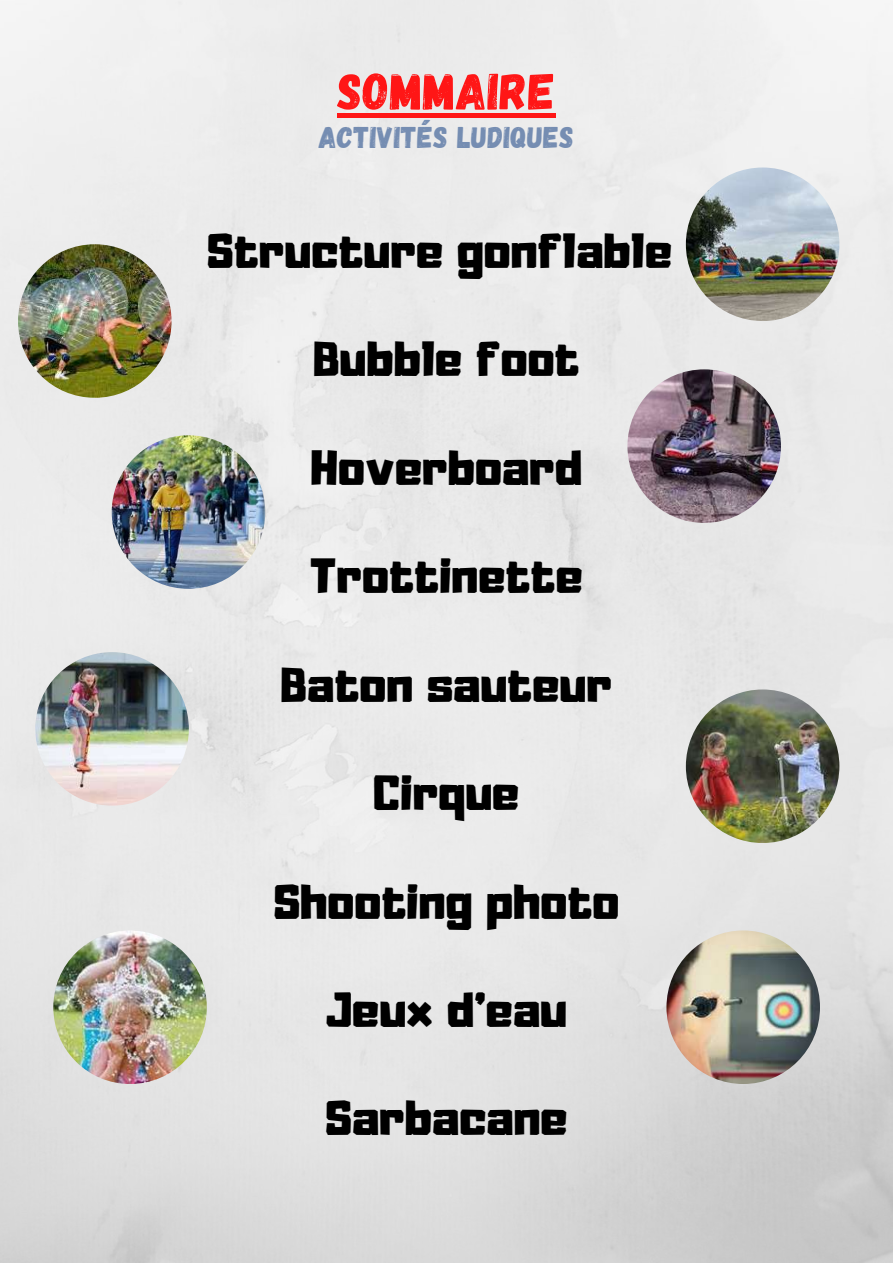
<style>
.page{position:relative;width:893px;height:1264px;background:#fff}
.page>*{position:absolute;margin:0;border:0;box-sizing:border-box;transform-origin:0 0}
.t1{font:51.3px "Gagalin";letter-spacing:.015em;color:#ff1616}
.t2{font:43.35px "Adumu";letter-spacing:.015em;color:#000}
.t3{font:30px "Gagalin";letter-spacing:.015em;color:#758db2}
</style>
<div class="page">
<img style="left:0;top:0;width:892px;height:1262px">
<img style="left:685px;top:167px;width:154px;height:154px;border-radius:50%">
<img style="left:627px;top:369px;width:153px;height:154px;border-radius:50%">
<img style="left:685px;top:689px;width:154px;height:154px;border-radius:50%">
<img style="left:666px;top:930px;width:153px;height:153px;border-radius:50%">
<img style="left:18px;top:244px;width:153px;height:154px;border-radius:50%">
<img style="left:112px;top:435px;width:153px;height:154px;border-radius:50%">
<img style="left:35px;top:652px;width:154px;height:153px;border-radius:50%">
<img style="left:53px;top:930px;width:154px;height:153px;border-radius:50%">
<hr style="left:337px;top:113px;width:219px;height:4px;background:#ff1616">
<p class="t1" style="left:337px;top:58px;width:219px">SOMMAIRE</p>
<p class="t3" style="left:319px;top:118px;width:256px">ACTIVITÉS LUDIQUES</p>
<p class="t2" style="left:207px;top:233px;width:466px">Structure gonflable</p>
<p class="t2" style="left:313px;top:342px;width:267px">Bubble foot</p>
<p class="t2" style="left:311px;top:450px;width:272px">Hoverboard</p>
<p class="t2" style="left:310px;top:558px;width:274px">Trottinette</p>
<p class="t2" style="left:281px;top:667px;width:332px">Baton sauteur</p>
<p class="t2" style="left:373px;top:775px;width:147px">Cirque</p>
<p class="t2" style="left:274px;top:883px;width:347px">Shooting photo</p>
<p class="t2" style="left:326px;top:992px;width:242px">Jeux d’eau</p>
<p class="t2" style="left:325px;top:1100px;width:243px">Sarbacane</p>
</div>
